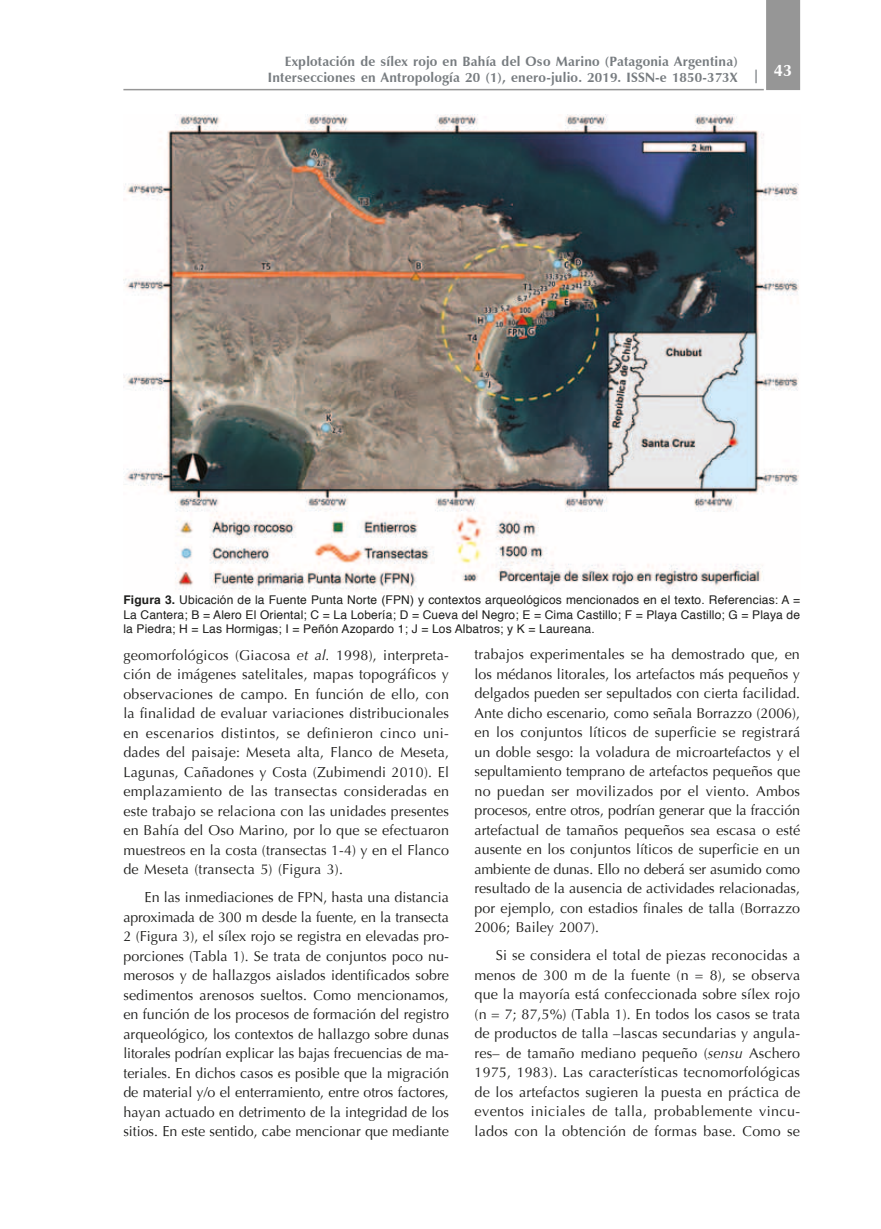
<style>
.page{position:relative;width:881px;height:1229px;background:#fff}
.page>*{position:absolute;margin:0;border:0;box-sizing:border-box;transform-origin:0 0}
.t1{font:700 16.5px "Zapf Humanist 601 BT";color:#fff}
.t2{font:14.25px/19.5px "Optima";letter-spacing:.005em;color:#1d1d1b;text-align:justify}
.t3{font:700 13.5px/16.5px "Zapf Humanist 601 BT";letter-spacing:.015em;color:#777c80;text-align:right}
.t4{font:12px/14.4px "Helvetica";letter-spacing:.015em;color:#1d1d1b;text-align:justify}
.s1{font-weight:700}
.s2{font-style:italic}
</style>
<div class="page">
<hr style="left:123px;top:89px;width:640px;height:1px;background:#969696">
<div style="left:766px;top:0;width:33px;height:90px;background:#969696"></div>
<img style="left:123px;top:115px;width:676px;height:479px">
<p class="t3" style="left:268px;top:53px;width:471px">Explotación de sílex rojo en Bahía del Oso Marino (Patagonia Argentina)<br>Intersecciones en Antropología 20 (1), enero-julio. 2019. ISSN-e 1850-373X</p>
<p class="t1" style="left:752px;top:60px;width:41px"><sub>|</sub> 43</p>
<p class="t4" style="left:123px;top:593px;width:678px"><span class="s1">Figura 3.</span> Ubicación de la Fuente Punta Norte (FPN) y contextos arqueológicos mencionados en el texto. Referencias: A = La Cantera; B = Alero El Oriental; C = La Lobería; D = Cueva del Negro; E = Cima Castillo; F = Playa Castillo; G = Playa de la Piedra; H = Las Hormigas; I = Peñón Azopardo 1; J = Los Albatros; y K = Laureana.</p>
<p class="t2" style="left:123px;top:645px;width:327px">geomorfológicos (Giacosa <span class="s2">et al.</span> 1998), interpreta&shy;ción de imágenes satelitales, mapas topográficos y observaciones de campo. En función de ello, con la finalidad de evaluar variaciones distribucionales en escenarios distintos, se definieron cinco uni&shy;dades del paisaje: Meseta alta, Flanco de Meseta, Lagunas, Cañadones y Costa (Zubimendi 2010). El emplazamiento de las transectas consideradas en este trabajo se relaciona con las unidades presentes en Bahía del Oso Marino, por lo que se efectuaron muestreos en la costa (transectas 1-4) y en el Flanco de Meseta (transecta 5) (Figura 3).</p>
<p class="t2" style="left:123px;top:888px;width:327px;text-indent:21px">En las inmediaciones de FPN, hasta una distancia aproximada de 300 m desde la fuente, en la transecta 2 (Figura 3), el sílex rojo se registra en elevadas pro&shy;porciones (Tabla 1). Se trata de conjuntos poco nu&shy;merosos y de hallazgos aislados identificados sobre sedimentos arenosos sueltos. Como mencionamos, en función de los procesos de formación del registro arqueológico, los contextos de hallazgo sobre dunas litorales podrían explicar las bajas frecuencias de ma&shy;teriales. En dichos casos es posible que la migración de material y/o el enterramiento, entre otros factores, hayan actuado en detrimento de la integridad de los sitios. En este sentido, cabe mencionar que mediante</p>
<p class="t2" style="left:474px;top:645px;width:327px">trabajos experimentales se ha demostrado que, en los médanos litorales, los artefactos más pequeños y delgados pueden ser sepultados con cierta facilidad.<br>Ante dicho escenario, como señala Borrazzo (2006), en los conjuntos líticos de superficie se registrará un doble sesgo: la voladura de microartefactos y el sepultamiento temprano de artefactos pequeños que no puedan ser movilizados por el viento. Ambos procesos, entre otros, podrían generar que la fracción artefactual de tamaños pequeños sea escasa o esté ausente en los conjuntos líticos de superficie en un ambiente de dunas. Ello no deberá ser asumido como resultado de la ausencia de actividades relacionadas, por ejemplo, con estadios finales de talla (Borrazzo 2006; Bailey 2007).</p>
<p class="t2" style="left:474px;top:946px;width:327px;text-indent:21px">Si se considera el total de piezas reconocidas a menos de 300 m de la fuente (n = 8), se observa que la mayoría está confeccionada sobre sílex rojo (n = 7; 87,5%) (Tabla 1). En todos los casos se trata de productos de talla –lascas secundarias y angula&shy;res– de tamaño mediano pequeño (<span class="s2">sensu</span> Aschero 1975, 1983). Las características tecnomorfológicas de los artefactos sugieren la puesta en práctica de eventos iniciales de talla, probablemente vincu&shy;lados con la obtención de formas base. Como se</p>
</div>
